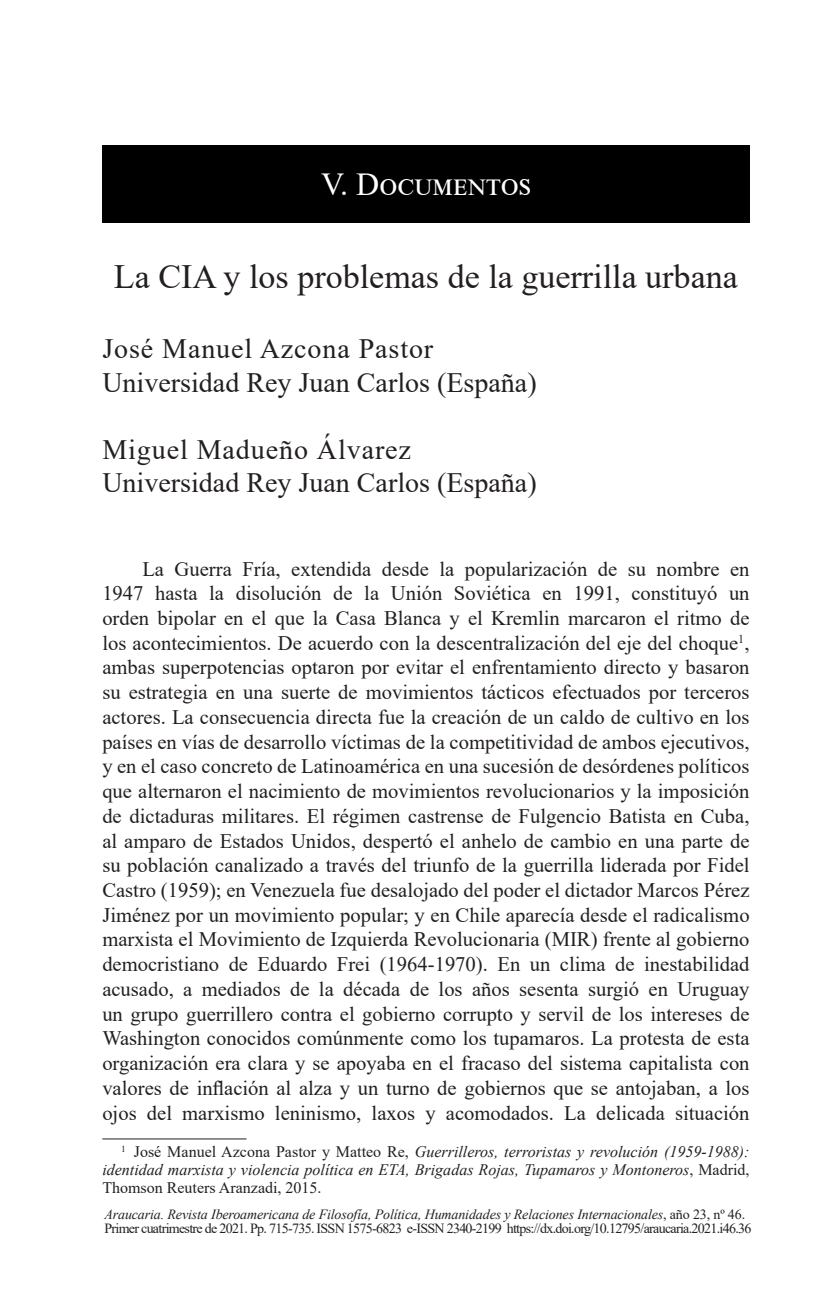
<style>
.page{position:relative;width:823px;height:1295px;background:#fff}
.page>*{position:absolute;margin:0;border:0;box-sizing:border-box;transform-origin:0 0}
.Título{font:34px "Times New Roman";color:#231f20}
.Categoría{font:32px "Times New Roman";letter-spacing:.03em;color:#fff}
.Autor{font:28px "Times New Roman";color:#231f20}
.Autor-2{font:28px "Times New Roman";letter-spacing:.035em;color:#231f20}
.Autor-3{font:28px "Times New Roman";letter-spacing:.03em;color:#231f20}
.Párrafo{font:20.6px/24.8px "Times New Roman";color:#231f20;text-align:justify}
.Nota_al_pie{font:italic 16px/18px "Times New Roman";color:#231f20;text-align:justify}
.t1{font:14px/14px "Times New Roman";letter-spacing:-.05em;color:#231f20}
.s1{font-style:normal}
.s2{font-style:italic}
</style>
<div class="page">
<hr style="left:102px;top:1138px;width:144px;height:1px;background:#231f20">
<div style="left:102px;top:145px;width:647px;height:77px;background:#000"></div>
<p class="Categoría" style="left:321px;top:161px;width:211px">V. Documentos</p>
<p class="Título" style="left:114px;top:253px;width:625px">La CIA y los problemas de la guerrilla urbana</p>
<p class="Autor-2" style="left:102px;top:329px;width:332px">José Manuel Azcona Pastor</p>
<p class="Autor" style="left:102px;top:362px;width:435px">Universidad Rey Juan Carlos (España)</p>
<p class="Autor-3" style="left:102px;top:430px;width:310px">Miguel Madueño Álvarez</p>
<p class="Autor" style="left:102px;top:463px;width:435px">Universidad Rey Juan Carlos (España)</p>
<p class="Párrafo" style="left:102px;top:555px;width:648px;text-indent:40px">La Guerra Fría, extendida desde la popularización de su nombre en 1947 hasta la disolución de la Unión Soviética en 1991, constituyó un orden bipolar en el que la Casa Blanca y el Kremlin marcaron el ritmo de los acontecimientos. De acuerdo con la descentralización del eje del choque<sup>1</sup>, ambas superpotencias optaron por evitar el enfrentamiento directo y basaron su estrategia en una suerte de movimientos tácticos efectuados por terceros actores. La consecuencia directa fue la creación de un caldo de cultivo en los países en vías de desarrollo víctimas de la competitividad de ambos ejecutivos, y en el caso concreto de Latinoamérica en una sucesión de desórdenes políticos que alternaron el nacimiento de movimientos revolucionarios y la imposición de dictaduras militares. El régimen castrense de Fulgencio Batista en Cuba, al amparo de Estados Unidos, despertó el anhelo de cambio en una parte de su población canalizado a través del triunfo de la guerrilla liderada por Fidel Castro (1959); en Venezuela fue desalojado del poder el dictador Marcos Pérez Jiménez por un movimiento popular; y en Chile aparecía desde el radicalismo marxista el Movimiento de Izquierda Revolucionaria (MIR) frente al gobierno democristiano de Eduardo Frei (1964-1970). En un clima de inestabilidad acusado, a mediados de la década de los años sesenta surgió en Uruguay un grupo guerrillero contra el gobierno corrupto y servil de los intereses de Washington conocidos comúnmente como los tupamaros. La protesta de esta organización era clara y se apoyaba en el fracaso del sistema capitalista con valores de inflación al alza y un turno de gobiernos que se antojaban, a los ojos del marxismo leninismo, laxos y acomodados. La delicada situación</p>
<p class="Nota_al_pie" style="left:102px;top:1142px;width:648px;text-indent:19px"><sup>1</sup> <span class="s1">José Manuel Azcona Pastor y Matteo Re,</span> Guerrilleros, terroristas y revolución (1959-1988): identidad marxista y violencia política en ETA, Brigadas Rojas, Tupamaros y Montoneros<span class="s1">, Madrid, Thomson Reuters Aranzadi, 2015.</span></p>
<p class="t1" style="left:104px;top:1206px;width:648px"><span class="s2">Araucaria. Revista Iberoamericana de Filosofía, Política, Humanidades y Relaciones Internacionales</span>, año 23, nº 46.<br>Primer cuatrimestre de 2021. Pp. 715-735. ISSN 1575-6823 e-ISSN 2340-2199 https://dx.doi.org/10.12795/araucaria.2021.i46.36</p>
</div>
